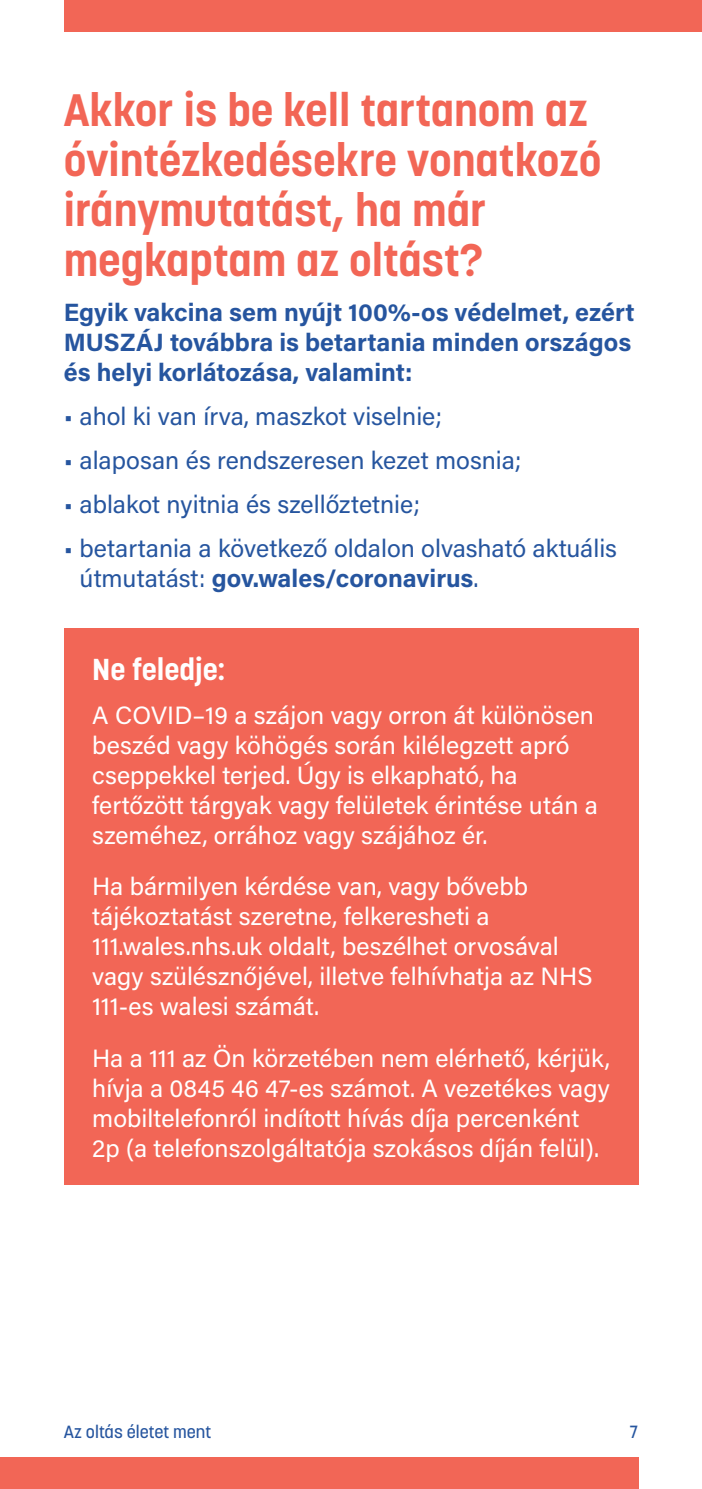
<style>
.page{position:relative;width:702px;height:1489px;background:#fff}
.page>*{position:absolute;margin:0;border:0;box-sizing:border-box;transform-origin:0 0}
.t1{font:700 45px/50px "Korolev";color:#f26656}
.t2{font:700 30px "Korolev";color:#fff}
.t3{font:25px/30px "Acumin Pro";color:#fff}
.t4{font:25px/30px "Acumin Pro";color:#26559f}
.t5{font:700 25px/30px "Acumin Pro";color:#26559f}
.t6{font:500 17.5px "Korolev";color:#26559f}
.s1{font-weight:700}
</style>
<div class="page">
<div style="left:64px;top:628px;width:574px;height:556px;background:#f26656"></div>
<div style="left:64px;top:0;width:638px;height:32px;background:#f26656"></div>
<div style="left:0;top:1456px;width:638px;height:32px;background:#f26656"></div>
<p class="t1" style="left:64px;top:85px;width:539px">Akkor is be kell tartanom az óvintézkedésekre vonatkozó iránymutatást, ha már megkaptam az oltást?</p>
<p class="t5" style="left:64px;top:296px;width:572px">Egyik vakcina sem nyújt 100%-os védelmet, ezért<br>MUSZÁJ továbbra is betartania minden országos és helyi korlátozása, valamint:</p>
<p class="t4" style="left:64px;top:400px;width:380px">• ahol ki van írva, maszkot viselnie;</p>
<p class="t4" style="left:64px;top:444px;width:459px">• alaposan és rendszeresen kezet mosnia;</p>
<p class="t4" style="left:64px;top:488px;width:358px">• ablakot nyitnia és szellőztetnie;</p>
<p class="t4" style="left:79px;top:532px;width:539px;text-indent:-16px">• betartania a következő oldalon olvasható aktuális útmutatást: <span class="s1">gov.wales/coronavirus</span>.</p>
<p class="t2" style="left:92px;top:650px;width:134px">Ne feledje:</p>
<p class="t3" style="left:92px;top:699px;width:507px">A COVID–19 a szájon vagy orron át különösen beszéd vagy köhögés során kilélegzett apró cseppekkel terjed. Úgy is elkapható, ha fertőzött tárgyak vagy felületek érintése után a szeméhez, orrához vagy szájához ér.</p>
<p class="t3" style="left:92px;top:870px;width:501px">Ha bármilyen kérdése van, vagy bővebb tájékoztatást szeretne, felkeresheti a 111.wales.nhs.uk oldalt, beszélhet orvosával vagy szülésznőjével, illetve felhívhatja az NHS 111-es walesi számát.</p>
<p class="t3" style="left:92px;top:1041px;width:519px">Ha a 111 az Ön körzetében nem elérhető, kérjük, hívja a 0845 46 47-es számot. A vezetékes vagy mobiltelefonról indított hívás díja percenként 2p (a telefonszolgáltatója szokásos díján felül).</p>
<p class="t6" style="left:64px;top:1420px;width:149px">Az oltás életet ment</p>
<p class="t6" style="left:629px;top:1420px;width:10px">7</p>
</div>
